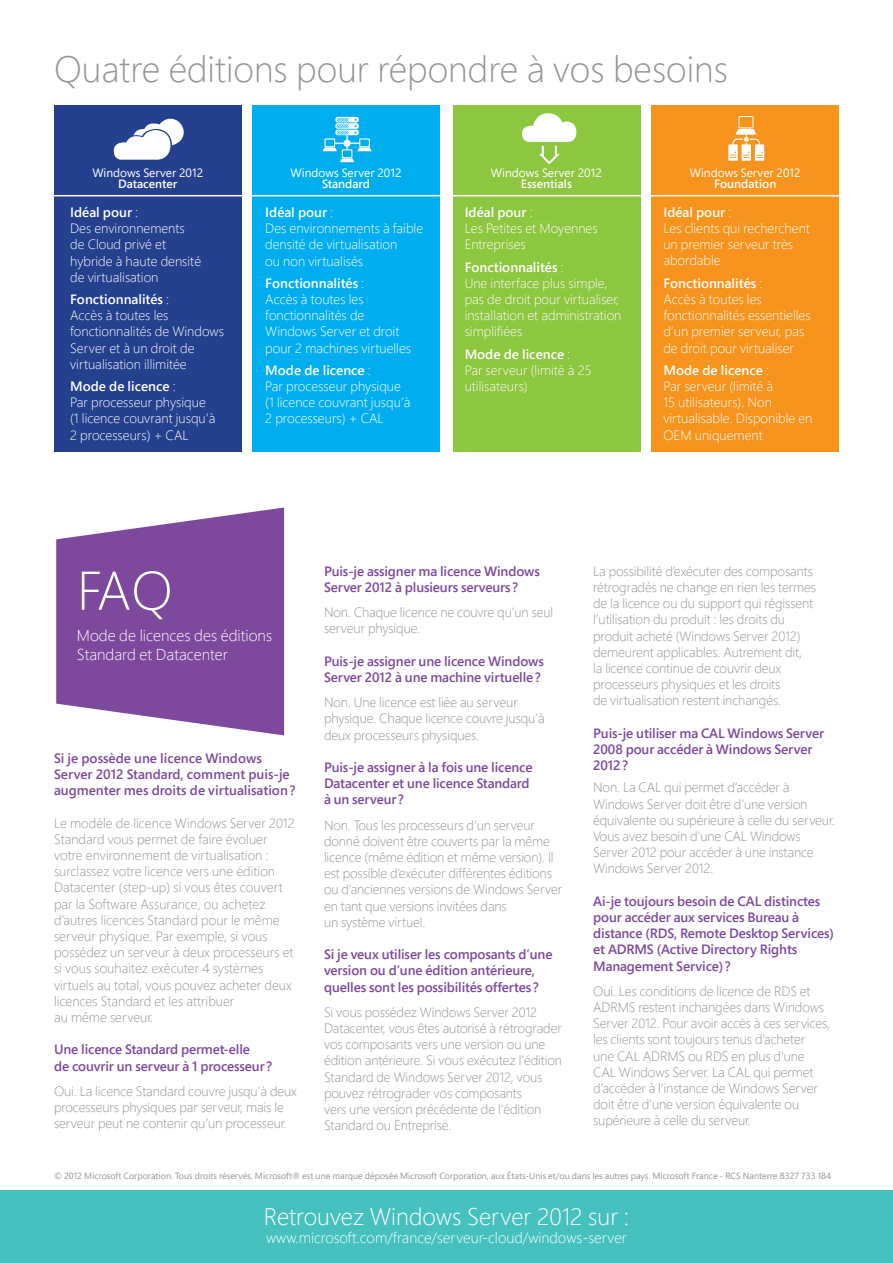
<style>
.page{position:relative;width:893px;height:1263px;background:#fff}
.page>*{position:absolute;margin:0;border:0;box-sizing:border-box;transform-origin:0 0}
.t1{font:300 54.6px "Segoe Pro";color:#fff}
.t2{font:300 36.6px "Segoe Pro";color:#939598}
.t3{font:300 24px "Segoe Pro";color:#fff}
.t4{font:300 15.75px/18.9px "Segoe Pro";color:#fff}
.t5{font:300 15px "Segoe Pro";color:#fff}
.t6{font:300 13.5px/16.2px "Segoe Pro";letter-spacing:-.01em;color:#939598}
.t7{font:300 13.5px/16.2px "Segoe Pro";color:#fff}
.t8{font:600 13.5px/16.2px "Segoe Pro";letter-spacing:-.01em;color:#7d499d}
.t9{font:12px "Segoe Pro";color:#fff}
.t10{font:600 12px "Segoe Pro";color:#fff}
.t11{font:9px "Segoe Pro";color:#939598}
.s1{font-weight:600}
</style>
<div class="page">
<div style="left:54px;top:105px;width:187px;height:347px;background:#25408f"></div>
<div style="left:453px;top:105px;width:187px;height:347px;background:#8dc63f"></div>
<div style="left:253px;top:105px;width:187px;height:347px;background:#00aeef"></div>
<div style="left:651px;top:105px;width:188px;height:347px;background:#f7941e"></div>
<svg style="left:56px;top:507px;width:228px;height:228px;background:#9165ac"></svg>
<div style="left:0;top:1191px;width:893px;height:72px;background:#46c1be"></div>
<hr style="left:44px;top:195px;width:811px;height:1px;background:#fff">
<svg style="left:114px;top:118px;width:70px;height:42px"></svg>
<svg style="left:522px;top:113px;width:54px;height:52px"></svg>
<div style="left:738px;top:116px;width:15px;height:12px;border:1px solid #fff"></div>
<svg style="left:728px;top:129px;width:36px;height:32px"></svg>
<div style="left:342px;top:149px;width:10px;height:9px;border:1px solid #fff"></div>
<svg style="left:340px;top:158px;width:14px;height:4px"></svg>
<svg style="left:323px;top:117px;width:48px;height:34px"></svg>
<h2 class="t2" style="left:54px;top:43px;width:676px">Quatre éditions pour répondre à vos besoins</h2>
<p class="t9" style="left:92px;top:164px;width:112px">Windows Server 2012</p>
<p class="t10" style="left:118px;top:175px;width:61px">Datacenter</p>
<p class="t7" style="left:70px;top:204px;width:132px"><span class="s1">Idéal pour</span> :<br>Des environnements de Cloud privé et hybride à haute densité de virtualisation</p>
<p class="t7" style="left:70px;top:291px;width:155px"><span class="s1">Fonctionnalités</span> :<br>Accès à toutes les fonctionnalités de Windows<br>Server et à un droit de virtualisation illimitée</p>
<p class="t7" style="left:70px;top:378px;width:147px"><span class="s1">Mode de licence</span> :<br>Par processeur physique (1 licence couvrant jusqu’à<br>2 processeurs) + CAL</p>
<p class="t9" style="left:291px;top:164px;width:112px">Windows Server 2012</p>
<p class="t10" style="left:322px;top:175px;width:49px">Standard</p>
<p class="t7" style="left:265px;top:204px;width:159px"><span class="s1">Idéal pour</span> :<br>Des environnements à faible densité de virtualisation<br>ou non virtualisés</p>
<p class="t7" style="left:265px;top:274px;width:147px"><span class="s1">Fonctionnalités</span> :<br>Accès à toutes les fonctionnalités de<br>Windows Server et droit pour 2 machines virtuelles</p>
<p class="t7" style="left:265px;top:361px;width:147px"><span class="s1">Mode de licence</span> :<br>Par processeur physique (1 licence couvrant jusqu’à<br>2 processeurs) + CAL</p>
<p class="t9" style="left:491px;top:164px;width:112px">Windows Server 2012</p>
<p class="t10" style="left:521px;top:175px;width:53px">Essentials</p>
<p class="t7" style="left:465px;top:204px;width:135px"><span class="s1">Idéal pour</span> :<br>Les Petites et Moyennes<br>Entreprises</p>
<p class="t7" style="left:465px;top:258px;width:158px"><span class="s1">Fonctionnalités</span> :<br>Une interface plus simple, pas de droit pour virtualiser, installation et administration simplifiées</p>
<p class="t7" style="left:465px;top:345px;width:128px"><span class="s1">Mode de licence</span> :<br>Par serveur (limité à 25 utilisateurs)</p>
<p class="t9" style="left:690px;top:164px;width:112px">Windows Server 2012</p>
<p class="t10" style="left:714px;top:175px;width:64px">Foundation</p>
<p class="t7" style="left:663px;top:204px;width:148px"><span class="s1">Idéal pour</span> :<br>Les clients qui recherchent un premier serveur très abordable</p>
<p class="t7" style="left:663px;top:274px;width:149px"><span class="s1">Fonctionnalités</span> :<br>Accès à toutes les fonctionnalités essentielles d’un premier serveur, pas de droit pour virtualiser</p>
<p class="t7" style="left:663px;top:361px;width:151px"><span class="s1">Mode de licence</span> :<br>Par serveur (limité à<br>15 utilisateurs). Non virtualisable. Disponible en<br>OEM uniquement</p>
<h1 class="t1" style="left:77px;top:553px;width:97px">FAQ</h1>
<p class="t4" style="left:77px;top:625px;width:197px">Mode de licences des éditions<br>Standard et Datacenter</p>
<p class="t8" style="left:54px;top:750px;width:243px">Si je possède une licence Windows<br>Server 2012 Standard, comment puis-je augmenter mes droits de virtualisation?</p>
<p class="t6" style="left:54px;top:814px;width:242px">Le modèle de licence Windows Server 2012<br>Standard vous permet de faire évoluer votre environnement de virtualisation : surclassez votre licence vers une édition Datacenter (step-up) si vous êtes couvert par la Software Assurance, ou achetez d’autres licences Standard pour le même serveur physique. Par exemple, si vous possédez un serveur à deux processeurs et si vous souhaitez exécuter 4 systèmes virtuels au total, vous pouvez acheter deux licences Standard et les attribuer<br>au même serveur.</p>
<p class="t8" style="left:54px;top:1041px;width:220px">Une licence Standard permet-elle<br>de couvrir un serveur à 1 processeur?</p>
<p class="t6" style="left:54px;top:1083px;width:244px">Oui. La licence Standard couvre jusqu’à deux processeurs physiques par serveur, mais le serveur peut ne contenir qu’un processeur.</p>
<p class="t8" style="left:324px;top:562px;width:217px">Puis-je assigner ma licence Windows<br>Server 2012 à plusieurs serveurs?</p>
<p class="t6" style="left:324px;top:604px;width:231px">Non. Chaque licence ne couvre qu’un seul serveur physique.</p>
<p class="t8" style="left:324px;top:652px;width:221px">Puis-je assigner une licence Windows<br>Server 2012 à une machine virtuelle?</p>
<p class="t6" style="left:324px;top:694px;width:222px">Non. Une licence est liée au serveur physique. Chaque licence couvre jusqu’à deux processeurs physiques.</p>
<p class="t8" style="left:324px;top:759px;width:210px">Puis-je assigner à la fois une licence<br>Datacenter et une licence Standard à un serveur?</p>
<p class="t6" style="left:324px;top:816px;width:240px">Non. Tous les processeurs d’un serveur donné doivent être couverts par la même licence (même édition et même version). Il est possible d’exécuter différentes éditions ou d’anciennes versions de Windows Server en tant que versions invitées dans<br>un système virtuel.</p>
<p class="t8" style="left:324px;top:946px;width:230px">Si je veux utiliser les composants d’une version ou d’une édition antérieure, quelles sont les possibilités offertes?</p>
<p class="t6" style="left:324px;top:1003px;width:239px">Si vous possédez Windows Server 2012<br>Datacenter, vous êtes autorisé à rétrograder vos composants vers une version ou une édition antérieure. Si vous exécutez l’édition Standard de Windows Server 2012, vous pouvez rétrograder vos composants<br>vers une version précédente de l’édition Standard ou Entreprise.</p>
<p class="t6" style="left:593px;top:562px;width:224px">La possibilité d’exécuter des composants rétrogradés ne change en rien les termes de la licence ou du support qui régissent l’utilisation du produit : les droits du produit acheté (Windows Server 2012) demeurent applicables. Autrement dit,<br>la licence continue de couvrir deux processeurs physiques et les droits<br>de virtualisation restent inchangés.</p>
<p class="t8" style="left:593px;top:724px;width:232px">Puis-je utiliser ma CAL Windows Server<br>2008 pour accéder à Windows Server<br>2012?</p>
<p class="t6" style="left:593px;top:779px;width:243px">Non. La CAL qui permet d’accéder à Windows Server doit être d’une version équivalente ou supérieure à celle du serveur.<br>Vous avez besoin d’une CAL Windows Server 2012 pour accéder à une instance Windows Server 2012.</p>
<p class="t8" style="left:593px;top:892px;width:242px">Ai-je toujours besoin de CAL distinctes pour accéder aux services Bureau à distance (RDS, Remote Desktop Services) et ADRMS (Active Directory Rights Management Service)?</p>
<p class="t6" style="left:593px;top:982px;width:239px">Oui. Les conditions de licence de RDS et ADRMS restent inchangées dans Windows Server 2012. Pour avoir accès à ces services, les clients sont toujours tenus d’acheter<br>une CAL ADRMS ou RDS en plus d’une CAL Windows Server. La CAL qui permet d’accéder à l’instance de Windows Server doit être d’une version équivalente ou supérieure à celle du serveur.</p>
<p class="t11" style="left:54px;top:1169px;width:779px">© 2012 Microsoft Corporation. Tous droits réservés. Microsoft® est une marque déposée Microsoft Corporation, aux États-Unis et/ou dans les autres pays. Microsoft France - RCS Nanterre B327 733 184</p>
<h3 class="t3" style="left:264px;top:1199px;width:367px">Retrouvez Windows Server 2012 sur :</h3>
<p class="t5" style="left:266px;top:1227px;width:362px">www.microsoft.com/france/serveur-cloud/windows-server</p>
</div>
